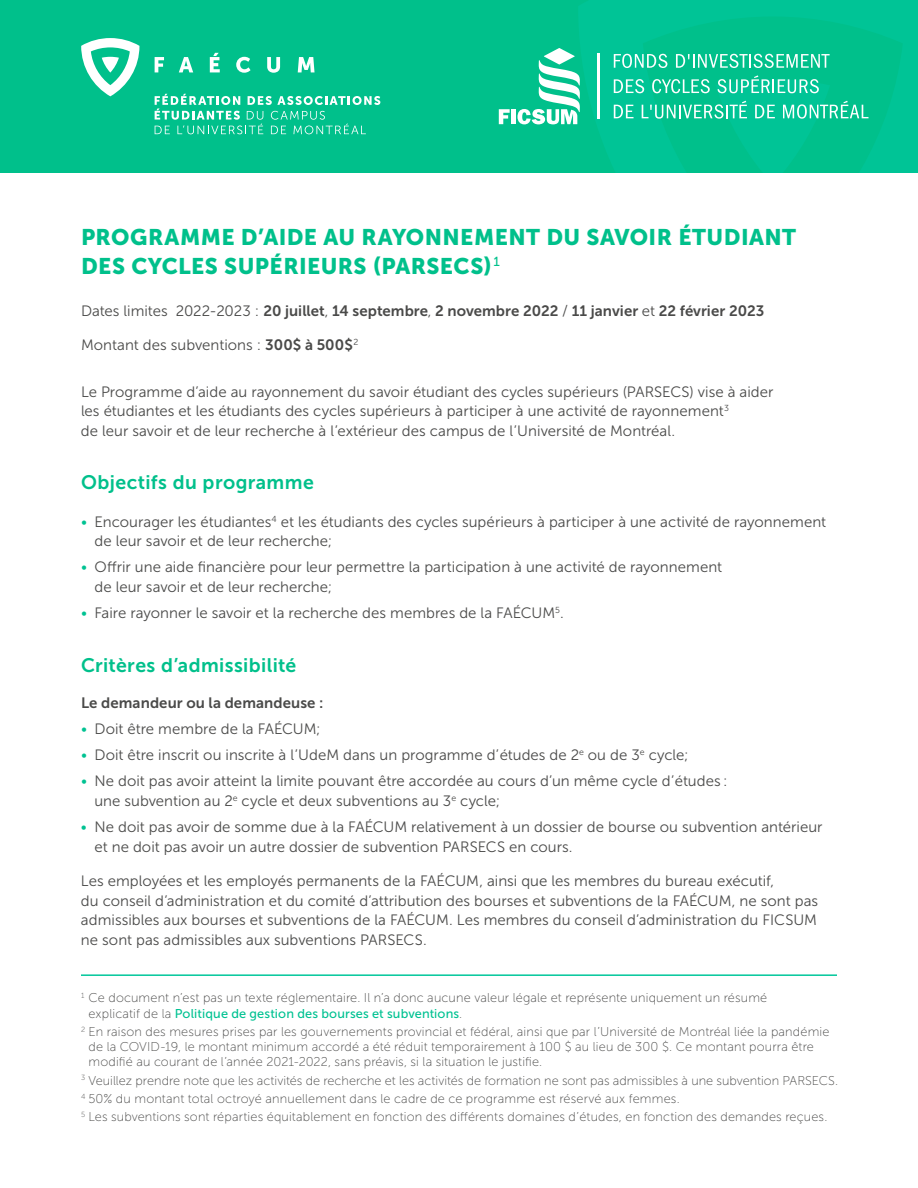
<style>
.page{position:relative;width:918px;height:1188px;background:#fff}
.page>*{position:absolute;margin:0;border:0;box-sizing:border-box;transform-origin:0 0}
.t1{font:22.5px/28.5px "Museo Sans 900";letter-spacing:.02em;color:#00c08b}
.t2{font:19.5px "Museo Sans 700";letter-spacing:.02em;color:#00c08b}
.t3{font:15px/19.5px "Museo Sans 300";color:#4a4a49}
.t4{font:15px "Museo Sans 700";letter-spacing:.005em;color:#4a4a49}
.t5{font:12.75px/15.3px "Museo Sans 100";letter-spacing:.01em;color:#4a4a49}
.t6{font:12.75px "Museo Sans 500";letter-spacing:.01em;color:#00c292}
.s1{font-family:"Museo Sans 300"}
.s2{font-family:"Museo Sans 700"}
.s3{color:#00c292}
.s4{font-family:"Museo Sans 100";color:#4a4a49}
</style>
<div class="page">
<hr style="left:81px;top:974px;width:756px;height:2px;background:#00c69b">
<div style="left:0;top:0;width:918px;height:172px;background:#00c08b"></div>
<svg style="left:579px;top:0;width:339px;height:172px;fill:#00c496"></svg>
<svg style="left:155px;top:94px;width:225px;height:40px"></svg>
<svg style="left:155px;top:57px;width:9px;height:15px"></svg>
<svg style="left:179px;top:57px;width:14px;height:15px"></svg>
<svg style="left:210px;top:53px;width:10px;height:19px"></svg>
<svg style="left:236px;top:57px;width:15px;height:16px"></svg>
<svg style="left:267px;top:57px;width:13px;height:16px"></svg>
<svg style="left:298px;top:57px;width:17px;height:15px"></svg>
<svg style="left:81px;top:38px;width:58px;height:58px"></svg>
<svg style="left:614px;top:54px;width:53px;height:14px"></svg>
<svg style="left:676px;top:54px;width:154px;height:14px"></svg>
<svg style="left:614px;top:75px;width:254px;height:97px"></svg>
<hr style="left:598px;top:53px;width:2px;height:66px;background:#fff">
<svg style="left:499px;top:109px;width:11px;height:15px"></svg>
<div style="left:511px;top:109px;width:5px;height:15px;background:#fff"></div>
<svg style="left:518px;top:48px;width:62px;height:76px"></svg>
<h1 class="t1" style="left:81px;top:223px;width:717px">PROGRAMME D’AIDE AU RAYONNEMENT DU SAVOIR ÉTUDIANT<br>DES CYCLES SUPÉRIEURS (PARSECS) <sup>1</sup></h1>
<p class="t4" style="left:81px;top:302px;width:685px"><span class="s1">Dates limites 2022-2023 :</span> 20 juillet<span class="s1">,</span> 14 septembre<span class="s1">,</span> 2 novembre 2022 <span class="s1">/</span> 11 janvier <span class="s1">et</span> 22 février 2023</p>
<p class="t3" style="left:81px;top:335px;width:279px">Montant des subventions : <span class="s2">300$ à 500 $</span> <sup>2</sup></p>
<p class="t3" style="left:81px;top:382px;width:694px">Le Programme d’aide au rayonnement du savoir étudiant des cycles supérieurs (PARSECS) vise à aider les étudiantes et les étudiants des cycles supérieurs à participer à une activité de rayonnement<sup>3<br></sup>de leur savoir et de leur recherche à l’extérieur des campus de l’Université de Montréal.</p>
<h2 class="t2" style="left:81px;top:472px;width:234px">Objectifs du programme</h2>
<p class="t3" style="left:95px;top:512px;width:733px;text-indent:-14px"><span class="s3">•</span> Encourager les étudiantes<sup>4</sup> et les étudiants des cycles supérieurs à participer à une activité de rayonnement de leur savoir et de leur recherche;</p>
<p class="t3" style="left:95px;top:558px;width:629px;text-indent:-13px"><span class="s3">•</span> Offrir une aide financière pour leur permettre la participation à une activité de rayonnement de leur savoir et de leur recherche;</p>
<p class="t3" style="left:81px;top:603px;width:485px"><span class="s3">•</span> Faire rayonner le savoir et la recherche des membres de la FAÉCUM<sup>5</sup>.</p>
<h2 class="t2" style="left:81px;top:654px;width:217px">Critères d’admissibilité</h2>
<p class="t4" style="left:81px;top:694px;width:244px">Le demandeur ou la demandeuse :</p>
<p class="t3" style="left:81px;top:719px;width:241px"><span class="s3">•</span> Doit être membre de la FAÉCUM;</p>
<p class="t3" style="left:81px;top:745px;width:609px"><span class="s3">•</span> Doit être inscrit ou inscrite à l’UdeM dans un programme d’études de 2<sup>e</sup> ou de 3<sup>e</sup> cycle;</p>
<p class="t3" style="left:95px;top:772px;width:635px;text-indent:-14px"><span class="s3">•</span> Ne doit pas avoir atteint la limite pouvant être accordée au cours d’un même cycle d’études : une subvention au 2<sup>e</sup> cycle et deux subventions au 3<sup>e</sup> cycle;</p>
<p class="t3" style="left:94px;top:817px;width:730px;text-indent:-14px"><span class="s3">•</span> Ne doit pas avoir de somme due à la FAÉCUM relativement à un dossier de bourse ou subvention antérieur et ne doit pas avoir un autre dossier de subvention PARSECS en cours.</p>
<p class="t3" style="left:81px;top:871px;width:739px">Les employées et les employés permanents de la FAÉCUM, ainsi que les membres du bureau exécutif,<br>du conseil d’administration et du comité d’attribution des bourses et subventions de la FAÉCUM, ne sont pas admissibles aux bourses et subventions de la FAÉCUM. Les membres du conseil d’administration du FICSUM ne sont pas admissibles aux subventions PARSECS.</p>
<p class="t5" style="left:81px;top:990px;width:688px"><sup>1</sup> Ce document n’est pas un texte réglementaire. Il n’a donc aucune valeur légale et représente uniquement un résumé</p>
<p class="t6" style="left:89px;top:1006px;width:375px"><span class="s4">explicatif de la</span> Politique de gestion des bourses et subventions<span class="s4">.</span></p>
<p class="t5" style="left:89px;top:1024px;width:743px;text-indent:-8px"><sup>2</sup> En raison des mesures prises par les gouvernements provincial et fédéral, ainsi que par l’Université de Montréal liée la pandémie de la COVID-19, le montant minimum accordé a été réduit temporairement à 100 $ au lieu de 300 $. Ce montant pourra être modifié au courant de l’année 2021-2022, sans préavis, si la situation le justifie.</p>
<p class="t5" style="left:81px;top:1071px;width:759px;line-height:18.3px"><sup>3</sup> Veuillez prendre note que les activités de recherche et les activités de formation ne sont pas admissibles à une subvention PARSECS.<br><sup>4</sup> 50% du montant total octroyé annuellement dans le cadre de ce programme est réservé aux femmes.<br><sup>5</sup> Les subventions sont réparties équitablement en fonction des différents domaines d’études, en fonction des demandes reçues.</p>
</div>
